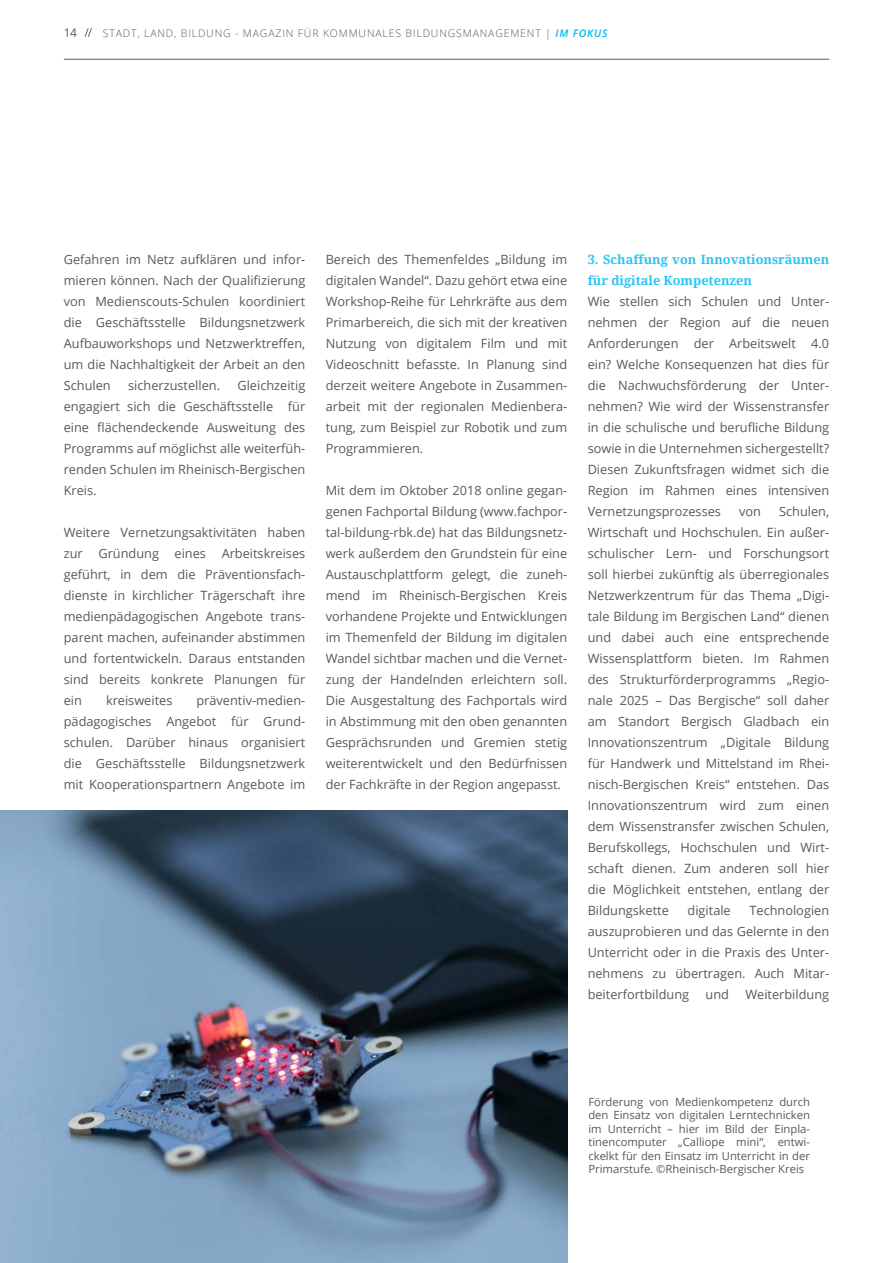
<style>
.page{position:relative;width:893px;height:1263px;background:#fff}
.page>*{position:absolute;margin:0;border:0;box-sizing:border-box;transform-origin:0 0}
.t1{font:12.75px/21px "Open Sans";color:#58595b;text-align:justify}
.t2{font:700 12.75px/21px "Noto Serif";color:#2ac5f4}
.t3{font:12px "Open Sans";color:#58595b}
.t4{font:11.25px/13.5px "Open Sans";color:#58595b;text-align:justify}
.t5{font:300 10.5px "Open Sans";letter-spacing:.08em;color:#58595b}
.s1{font-weight:600;font-style:italic;color:#00b9f1}
</style>
<div class="page">
<img style="left:0;top:810px;width:568px;height:453px">
<svg style="left:85px;top:28px;width:7px;height:9px"></svg>
<hr style="left:64px;top:59px;width:765px;height:1px;background:#58595b">
<p class="t3" style="left:64px;top:24px;width:15px">14</p>
<p class="t5" style="left:103px;top:26px;width:506px">STADT, LAND, BILDUNG - MAGAZIN FÜR KOMM UNALES BILDUNGSMANAGEM ENT | <span class="s1">IM FOKUS</span></p>
<p class="t1" style="left:64px;top:249px;width:243px">Gefahren im Netz aufklären und infor&shy;mieren können. Nach der Qualifizierung von Medienscouts-Schulen koordiniert die Geschäftsstelle Bildungsnetzwerk Aufbauworkshops und Netzwerktreffen, um die Nachhaltigkeit der Arbeit an den Schulen</p>
<p class="t1" style="left:64px;top:375px;width:243px;text-indent:174px">Gleichzeitig engagiert sich die Geschäftsstelle für eine flächendeckende Ausweitung des Programms auf möglichst alle weiterfüh&shy;renden Schulen im Rheinisch-Bergischen Kreis.</p>
<p class="t1" style="left:64px;top:522px;width:243px">Weitere Vernetzungsaktivitäten haben zur Gründung eines Arbeitskreises geführt, in dem die Präventionsfach&shy;dienste in kirchlicher Trägerschaft ihre medienpädagogischen Angebote trans&shy;parent machen, aufeinander abstimmen und fortentwickeln. Daraus entstanden sind bereits konkrete Planungen für ein</p>
<p class="t1" style="left:128px;top:375px;width:93px">sicherzustellen.</p>
<p class="t1" style="left:64px;top:690px;width:243px;text-indent:133px">präventiv-medien&shy;pädagogisches Angebot für Grund&shy;schulen. Darüber hinaus organisiert die Geschäftsstelle Bildungsnetzwerk mit Kooperationspartnern Angebote im</p>
<p class="t1" style="left:106px;top:690px;width:68px">kreisweites</p>
<p class="t1" style="left:326px;top:249px;width:243px">Bereich des Themenfeldes „Bildung im digitalen Wandel“. Dazu gehört etwa eine Workshop-Reihe für Lehrkräfte aus dem Primarbereich, die sich mit der kreativen Nutzung von digitalem Film und mit Videoschnitt befasste. In Planung sind derzeit weitere Angebote in Zusammen&shy;arbeit mit der regionalen Medienbera&shy;tung, zum Beispiel zur Robotik und zum Programmieren.</p>
<p class="t1" style="left:326px;top:480px;width:243px">Mit dem im Oktober 2018 online gegan&shy;genen Fachportal Bildung (www.fachpor&shy;tal-bildung-rbk.de) hat das Bildungsnetz&shy;werk außerdem den Grundstein für eine Austauschplattform gelegt, die zuneh&shy;mend im Rheinisch-Bergischen Kreis vorhandene Projekte und Entwicklungen im Themenfeld der Bildung im digitalen Wandel sichtbar machen und die Vernet&shy;zung der Handelnden erleichtern soll.<br>Die Ausgestaltung des Fachportals wird in Abstimmung mit den oben genannten Gesprächsrunden und Gremien stetig weiterentwickelt und den Bedürfnissen der Fachkräfte in der Region angepasst.</p>
<p class="t2" style="left:588px;top:248px;width:243px">3. Schaffung von Innovationsräumen für digitale Kompetenzen</p>
<p class="t1" style="left:588px;top:291px;width:243px">Wie stellen sich Schulen und Unter&shy;nehmen der Region auf die neuen Anforderungen der Arbeitswelt 4.0 ein? Welche Konsequenzen hat dies für die Nachwuchsförderung der Unter&shy;nehmen? Wie wird der Wissenstransfer in die schulische und berufliche Bildung sowie in die Unternehmen sichergestellt?<br>Diesen Zukunftsfragen widmet sich die Region im Rahmen eines intensiven Vernetzungsprozesses</p>
<p class="t1" style="left:588px;top:501px;width:243px;text-indent:191px">Schulen, Wirtschaft und Hochschulen. Ein außer&shy;schulischer Lern- und Forschungsort soll hierbei zukünftig als überregionales Netzwerkzentrum für das Thema „Digi&shy;tale Bildung im Bergischen Land“ dienen und dabei auch eine entsprechende Wissensplattform bieten. Im Rahmen des Strukturförderprogramms „Regio&shy;nale 2025 – Das Bergische“ soll daher am Standort Bergisch Gladbach ein Innovationszentrum „Digitale Bildung für Handwerk und Mittelstand im Rhei&shy;nisch-Bergischen Kreis“ entstehen. Das Innovationszentrum wird zum einen dem Wissenstransfer zwischen Schulen, Berufskollegs, Hochschulen und Wirt&shy;schaft dienen. Zum anderen soll hier die Möglichkeit entstehen, entlang der Bildungskette</p>
<p class="t1" style="left:739px;top:501px;width:23px">von</p>
<p class="t1" style="left:588px;top:900px;width:243px;text-indent:162px">Technologien auszuprobieren und das Gelernte in den Unterricht oder in die Praxis des Unter&shy;nehmens zu übertragen. Auch Mitar&shy;beiterfortbildung</p>
<p class="t1" style="left:688px;top:900px;width:45px">digitale</p>
<p class="t1" style="left:706px;top:984px;width:25px">und</p>
<p class="t1" style="left:745px;top:984px;width:85px">Weiterbildung</p>
<p class="t4" style="left:588px;top:1094px;width:223px">Förderung von Medienkompetenz durch den Einsatz von digitalen Lerntechnicken im Unterricht – hier im Bild der Einpla&shy;tinencomputer „Calliope mini“, entwi&shy;ckelkt für den Einsatz im Unterricht in der Primarstufe. ©Rheinisch-Bergischer Kreis</p>
</div>
